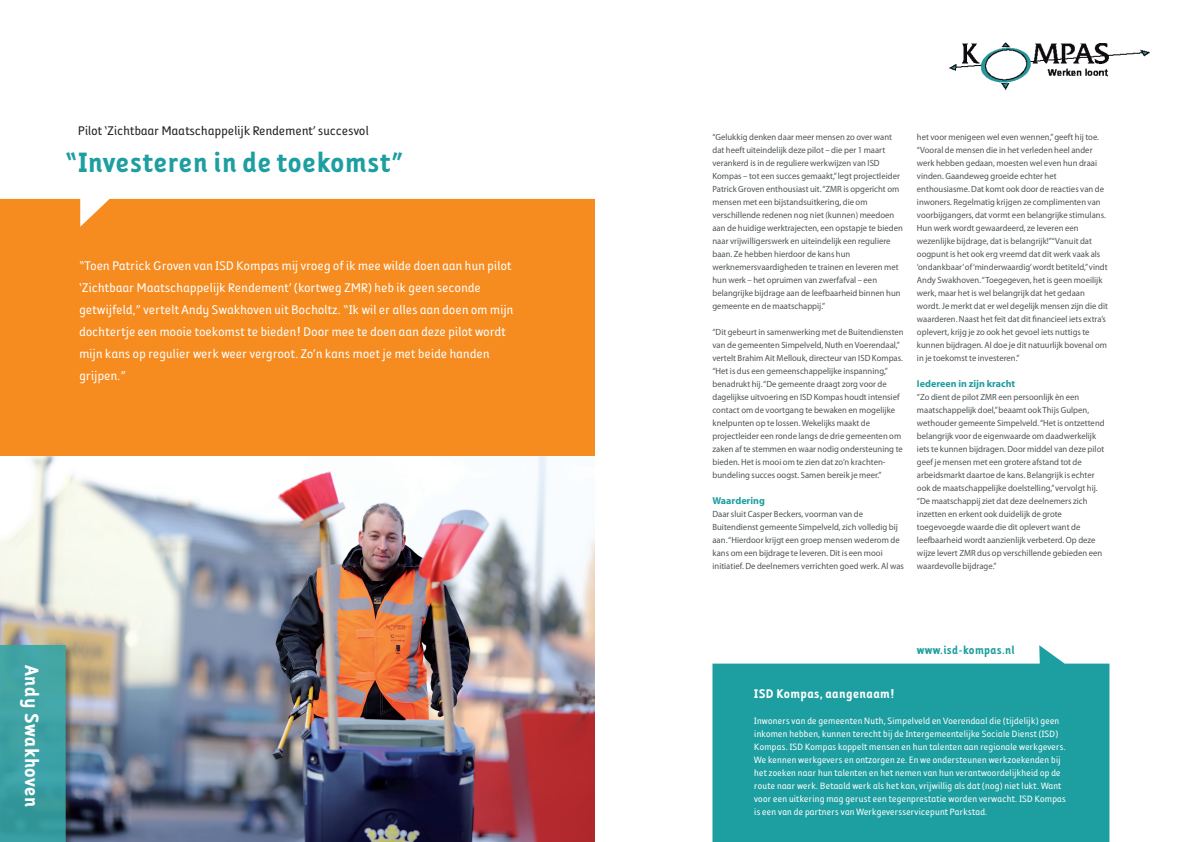
<style>
.page{position:relative;width:1191px;height:842px;background:#fff}
.page>*{position:absolute;margin:0;border:0;box-sizing:border-box;transform-origin:0 0}
.t1{font:700 29px "Folder";color:#1d9ea0}
.t2{font:700 20px "Folder";color:#fff}
.t3{font:13px/22px "Folder";letter-spacing:.005em;color:#fff}
.t4{font:13px "Folder";color:#231f20}
.t5{font:700 13px "Folder";letter-spacing:.005em;color:#fff}
.t6{font:700 12px "Folder";color:#1d9ea0}
.t7{font:700 10px "Myriad";letter-spacing:.005em;color:#1d9ea0}
.t8{font:9.5px/13px "Folder";letter-spacing:.005em;color:#fff}
.t9{font:9px/13px "Myriad Pro";letter-spacing:.005em;color:#4d5451;scale:.96 1}
</style>
<div class="page">
<div style="left:0;top:166px;width:595px;height:404px;background:#f68b1f"></div>
<img style="left:0;top:456px;width:595px;height:386px">
<svg style="left:0;top:166px;width:595px;height:61px;fill:#fff"></svg>
<img style="left:949px;top:42px;width:201px;height:48px">
<div style="left:0;top:644px;width:75px;height:198px;background:#231f20;opacity:.5"></div>
<svg style="left:0;top:645px;width:66px;height:197px;background:#3ca0a2"></svg>
<svg style="left:712px;top:645px;width:397px;height:197px;background:#31a6a8"></svg>
<h3 class="t4" style="left:78px;top:124px;width:292px">Pilot ‘Zichtbaar Maatschappelijk Rendement’ succesvol</h3>
<h1 class="t1" style="left:65px;top:146px;width:340px">“Investeren in de toekomst”</h1>
<p class="t3" style="left:79px;top:255px;width:436px">“Toen Patrick Groven van ISD Kompas mij vroeg of ik mee wilde doen aan hun pilot ‘Zichtbaar Maatschappelijk Rendement’ (kortweg ZMR) heb ik geen seconde getwijfeld,” vertelt Andy Swakhoven uit Bocholtz. “Ik wil er alles aan doen om mijn dochtertje een mooie toekomst te bieden! Door mee te doen aan deze pilot wordt mijn kans op regulier werk weer vergroot. Zo’n kans moet je met beide handen grijpen.”</p>
<h2 class="t2" style="left:43px;top:665px;width:144px;rotate:90deg">Andy Swakhoven</h2>
<p class="t9" style="left:712px;top:130px;width:200px">“Gelukkig denken daar meer mensen zo over want dat heeft uiteindelijk deze pilot – die per 1 maart verankerd is in de reguliere werkwijzen van ISD Kompas – tot een succes gemaakt,” legt projectleider Patrick Groven enthousiast uit. “ZMR is opgericht om mensen met een bijstandsuitkering, die om verschillende redenen nog niet (kunnen) meedoen aan de huidige werktrajecten, een opstapje te bieden naar vrijwilligerswerk en uiteindelijk een reguliere baan. Ze hebben hierdoor de kans hun werknemersvaardigheden te trainen en leveren met hun werk – het opruimen van zwerfafval – een belangrijke bijdrage aan de leefbaarheid binnen hun gemeente en de maatschappij.”</p>
<p class="t9" style="left:712px;top:325px;width:201px">“Dit gebeurt in samenwerking met de Buitendiensten van de gemeenten Simpelveld, Nuth en Voerendaal,” vertelt Brahim Ait Mellouk, directeur van ISD Kompas. “Het is dus een gemeenschappelijke inspanning,” benadrukt hij. “De gemeente draagt zorg voor de dagelijkse uitvoering en ISD Kompas houdt intensief contact om de voortgang te bewaken en mogelijke knelpunten op te lossen. Wekelijks maakt de projectleider een ronde langs de drie gemeenten om zaken af te stemmen en waar nodig ondersteuning te bieden. Het is mooi om te zien dat zo’n krachten&shy;bundeling succes oogst. Samen bereik je meer.”</p>
<p class="t7" style="left:712px;top:495px;width:54px">Waardering</p>
<p class="t9" style="left:712px;top:507px;width:201px">Daar sluit Casper Beckers, voorman van de Buitendienst gemeente Simpelveld, zich volledig bij aan. “Hierdoor krijgt een groep mensen wederom de kans om een bijdrage te leveren. Dit is een mooi initiatief. De deelnemers verrichten goed werk. Al was</p>
<p class="t9" style="left:917px;top:130px;width:200px">het voor menigeen wel even wennen,” geeft hij toe. “Vooral de mensen die in het verleden heel ander werk hebben gedaan, moesten wel even hun draai vinden. Gaandeweg groeide echter het enthousiasme. Dat komt ook door de reacties van de inwoners. Regelmatig krijgen ze complimenten van voorbijgangers, dat vormt een belangrijke stimulans.<br>Hun werk wordt gewaardeerd, ze leveren een wezenlijke bijdrage, dat is belangrijk!” “Vanuit dat oogpunt is het ook erg vreemd dat dit werk vaak als ‘ondankbaar’ of ‘minderwaardig’ wordt betiteld,” vindt Andy Swakhoven. “Toegegeven, het is geen moeilijk werk, maar het is wel belangrijk dat het gedaan wordt. Je merkt dat er wel degelijk mensen zijn die dit waarderen. Naast het feit dat dit financieel iets extra’s oplevert, krijg je zo ook het gevoel iets nuttigs te kunnen bijdragen. Al doe je dit natuurlijk bovenal om in je toekomst te investeren.”</p>
<p class="t7" style="left:917px;top:378px;width:100px">Iedereen in zijn kracht</p>
<p class="t9" style="left:917px;top:390px;width:197px">“Zo dient de pilot ZMR een persoonlijk èn een maatschappelijk doel,” beaamt ook Thijs Gulpen, wethouder gemeente Simpelveld. “Het is ontzettend belangrijk voor de eigenwaarde om daadwerkelijk iets te kunnen bijdragen. Door middel van deze pilot geef je mensen met een grotere afstand tot de arbeidsmarkt daartoe de kans. Belangrijk is echter ook de maatschappelijke doelstelling,” vervolgt hij. “De maatschappij ziet dat deze deelnemers zich inzetten en erkent ook duidelijk de grote toegevoegde waarde die dit oplevert want de leefbaarheid wordt aanzienlijk verbeterd. Op deze wijze levert ZMR dus op verschillende gebieden een waardevolle bijdrage.”</p>
<h3 class="t6" style="left:917px;top:643px;width:100px">www.isd-kompas.nl</h3>
<h3 class="t5" style="left:754px;top:686px;width:143px">ISD Kompas, aangenaam!</h3>
<p class="t8" style="left:754px;top:714px;width:313px">Inwoners van de gemeenten Nuth, Simpelveld en Voerendaal die (tijdelijk) geen inkomen hebben, kunnen terecht bij de Intergemeentelijke Sociale Dienst (ISD)<br>Kompas. ISD Kompas koppelt mensen en hun talenten aan regionale werkgevers.<br>We kennen werkgevers en ontzorgen ze. En we ondersteunen werkzoekenden bij het zoeken naar hun talenten en het nemen van hun verantwoordelijkheid op de route naar werk. Betaald werk als het kan, vrijwillig als dat (nog) niet lukt. Want voor een uitkering mag gerust een tegenprestatie worden verwacht. ISD Kompas is een van de partners van Werkgeversservicepunt Parkstad.</p>
</div>
